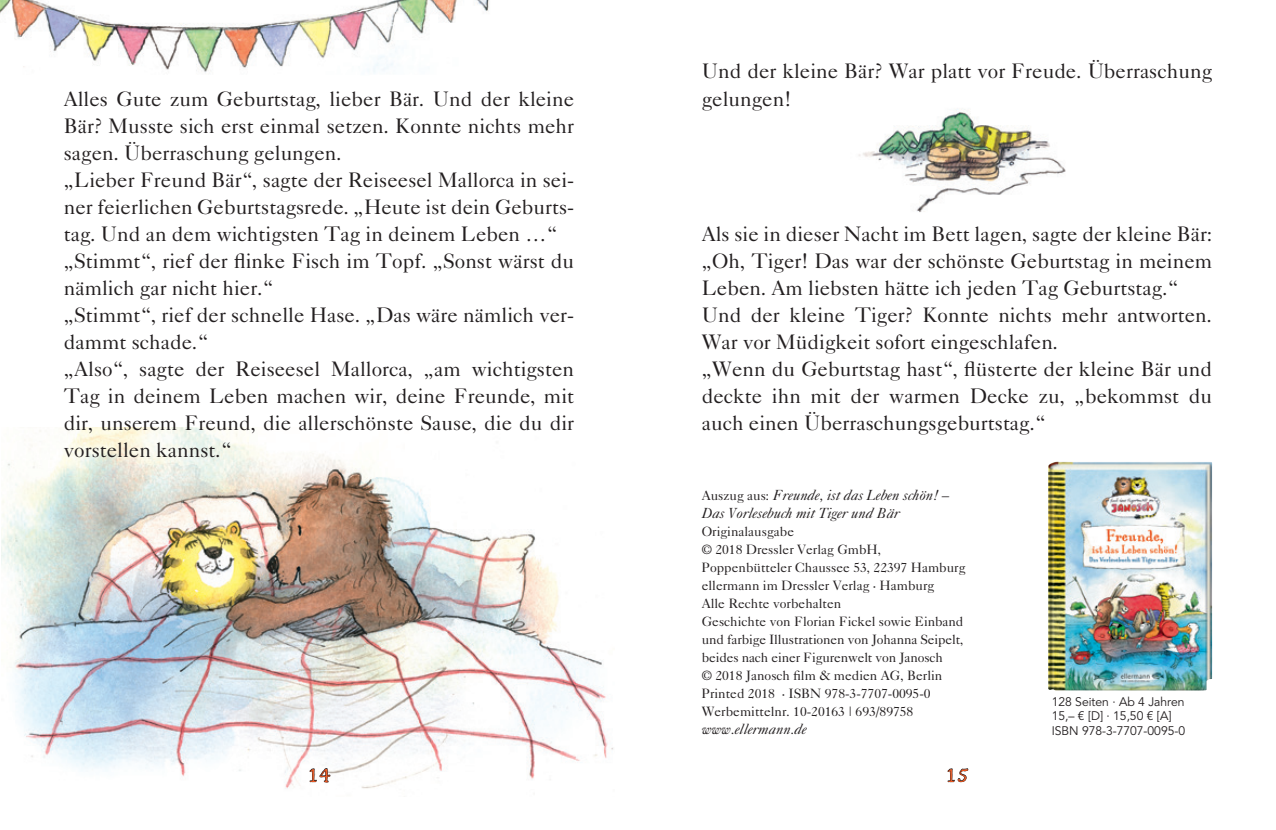
<style>
.page{position:relative;width:1276px;height:830px;background:#fff}
.page>*{position:absolute;margin:0;border:0;box-sizing:border-box;transform-origin:0 0}
.t1{font:22.5px "Aunt Mildred MVB Rg LF";color:#f15921}
.t2{font:20.93px/27px "Caslon Five Forty";color:#231f20}
.t3{font:italic 14.62px/18px "Caslon Five Forty";color:#231f20}
.t4{font:13.5px/18px "Caslon Five Forty";color:#231f20}
.t5{font:12.38px/14.6px "Avenir LT For Oetinger";color:#231f20}
.s1{font-style:normal;font-size:13.5px}
</style>
<div class="page">
<img style="left:0;top:0;width:490px;height:73px">
<img style="left:1px;top:427px;width:612px;height:362px">
<img style="left:858px;top:109px;width:208px;height:103px">
<svg style="left:310px;top:767px;width:20px;height:15px"></svg>
<svg style="left:947px;top:768px;width:21px;height:13px"></svg>
<img style="left:1048px;top:461px;width:164px;height:229px">
<p class="t2" style="left:64px;top:84px;width:512px">Alles Gute zum Geburtstag, lieber Bär. Und der kleine Bär? Musste sich erst einmal setzen. Konnte nichts mehr sagen. Überraschung gelungen.<br>„Lieber Freund Bär“, sagte der Reiseesel Mallorca in sei&shy;ner feierlichen Geburtstagsrede. „Heute ist dein Geburts&shy;tag. Und an dem wichtigsten Tag in deinem Leben …“ „Stimmt“, rief der flinke Fisch im Topf. „Sonst wärst du nämlich gar nicht hier.“<br>„Stimmt“, rief der schnelle Hase. „Das wäre nämlich ver&shy;dammt schade.“<br>„Also“, sagte der Reiseesel Mallorca, „am wichtigsten Tag in deinem Leben machen wir, deine Freunde, mit dir, unserem Freund, die allerschönste Sause, die du dir vorstellen kannst.“</p>
<p class="t2" style="left:702px;top:57px;width:512px">Und der kleine Bär? War platt vor Freude. Überraschung gelungen!</p>
<p class="t2" style="left:702px;top:219px;width:512px">Als sie in dieser Nacht im Bett lagen, sagte der kleine Bär: „Oh, Tiger! Das war der schönste Geburtstag in meinem Leben. Am liebsten hätte ich jeden Tag Geburtstag.“ Und der kleine Tiger? Konnte nichts mehr antworten.<br>War vor Müdigkeit sofort eingeschlafen.<br>„Wenn du Geburtstag hast“, flüsterte der kleine Bär und deckte ihn mit der warmen Decke zu, „bekommst du auch einen Überraschungsgeburtstag.“</p>
<p class="t3" style="left:702px;top:485px;width:249px"><span class="s1">Auszug aus:</span> Freunde, ist das Leben schön! –<br>Das Vorlesebuch mit Tiger und Bär</p>
<p class="t4" style="left:702px;top:522px;width:265px">Originalausgabe<br>© 2018 Dressler Verlag GmbH, Poppenbütteler Chaussee 53, 22397 Hamburg ellermann im Dressler Verlag · Hamburg<br>Alle Rechte vorbehalten<br>Geschichte von Florian Fickel sowie Einband und farbige Illustrationen von Johanna Seipelt, beides nach einer Figurenwelt von Janosch<br>© 2018 Janosch film &amp; medien AG, Berlin Printed 2018 · ISBN 978-3-7707-0095-0<br>Werbemittelnr. 10-20163 | 693/89758</p>
<p class="t3" style="left:702px;top:719px;width:106px">www.ellermann.de</p>
<p class="t5" style="left:1051px;top:694px;width:135px">128 Seiten · Ab 4 Jahren<br>15,– € [D] · 15,50 € [A]<br>ISBN 978-3-7707-0095-0</p>
<p class="t1" style="left:308px;top:760px;width:24px">14</p>
<p class="t1" style="left:945px;top:760px;width:24px">15</p>
</div>
